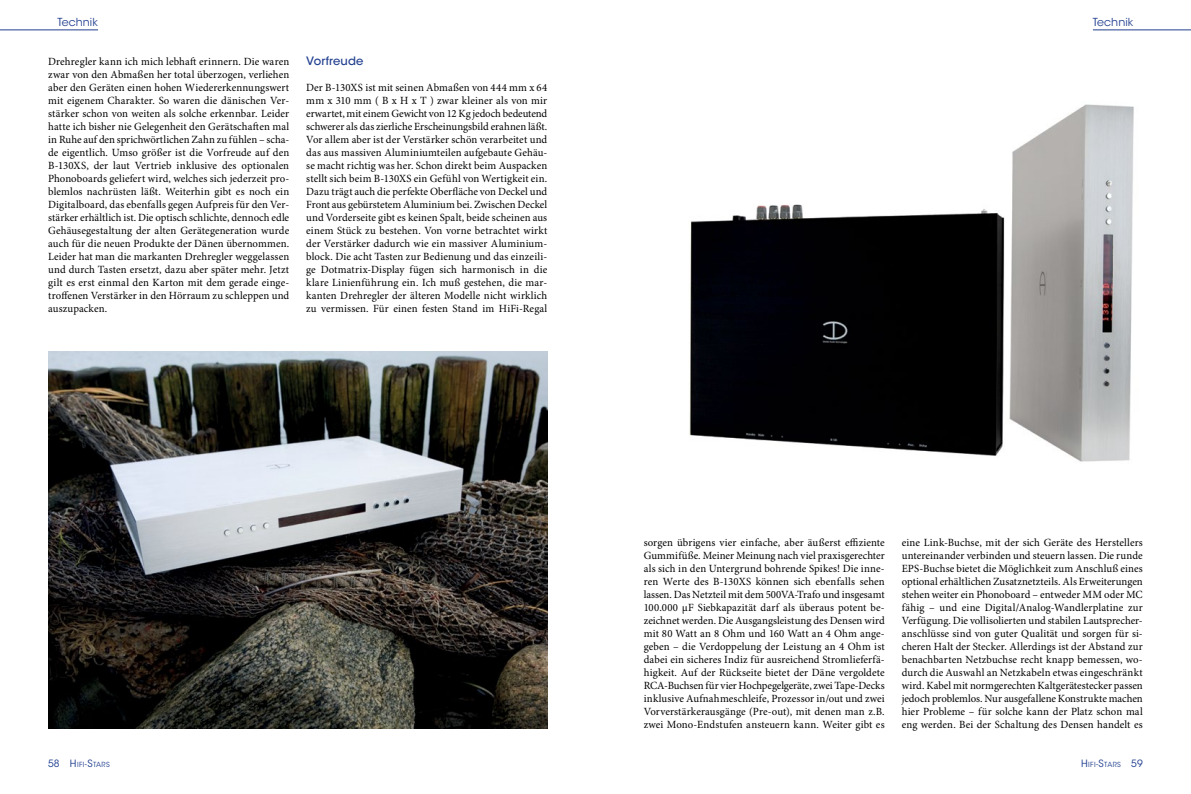
<style>
.page{position:relative;width:1191px;height:794px;background:#fff}
.page>*{position:absolute;margin:0;border:0;box-sizing:border-box;transform-origin:0 0}
.t1{font:500 11.5px "ITC Avant Garde Std";letter-spacing:.01em;color:#224090}
.t2{font:11px/13px "Minion Pro";letter-spacing:.01em;color:#000;text-align:justify}
.t3{font:11px "ITC Avant Garde Std";letter-spacing:.01em;color:#224090}
.t4{font:10px "ITC Avant Garde Std";color:#224090}
.t5{font:7px "ITC Avant Garde Std";letter-spacing:.055em;color:#224090}
.s1{font-size:10px}
.s2{font-size:8px}
</style>
<div class="page">
<hr style="left:0;top:29px;width:98px;height:1px;background:#224090">
<hr style="left:1093px;top:29px;width:98px;height:1px;background:#224090">
<img style="left:689px;top:104px;width:445px;height:358px">
<img style="left:48px;top:351px;width:499px;height:377px">
<p class="t3" style="left:57px;top:15px;width:42px">Technik</p>
<p class="t3" style="left:1093px;top:15px;width:42px">Technik</p>
<p class="t2" style="left:48px;top:55px;width:242px">Drehregler kann ich mich lebhaft erinnern. Die waren zwar von den Abmaßen her total überzogen, verliehen aber den Geräten einen hohen Wiedererkennungswert mit eigenem Charakter. So waren die dänischen Ver&shy;stärker schon von weiten als solche erkennbar. Leider hatte ich bisher nie Gelegenheit den Gerätschaften mal in Ruhe auf den sprichwörtlichen Zahn zu fühlen – scha&shy;de eigentlich. Umso größer ist die Vorfreude auf den B-130XS, der laut Vertrieb inklusive des optionalen Phonoboards geliefert wird, welches sich jederzeit pro&shy;blemlos nachrüsten läßt. Weiterhin gibt es noch ein Digitalboard, das ebenfalls gegen Aufpreis für den Ver&shy;stärker erhältlich ist. Die optisch schlichte, dennoch edle Gehäusegestaltung der alten Gerätegeneration wurde auch für die neuen Produkte der Dänen übernommen.<br>Leider hat man die markanten Drehregler weggelassen und durch Tasten ersetzt, dazu aber später mehr. Jetzt gilt es erst einmal den Karton mit dem gerade einge&shy;troffenen Verstärker in den Hörraum zu schleppen und auszupacken.</p>
<p class="t1" style="left:306px;top:54px;width:59px">Vorfreude</p>
<p class="t2" style="left:306px;top:81px;width:242px">Der B-130XS ist mit seinen Abmaßen von 444 mm x 64 mm x 310 mm ( B x H x T ) zwar kleiner als von mir erwartet, mit einem Gewicht von 12 Kg jedoch bedeutend schwerer als das zierliche Erscheinungsbild erahnen läßt.<br>Vor allem aber ist der Verstärker schön verarbeitet und das aus massiven Aluminiumteilen aufgebaute Gehäu&shy;se macht richtig was her. Schon direkt beim Auspacken stellt sich beim B-130XS ein Gefühl von Wertigkeit ein.<br>Dazu trägt auch die perfekte Oberfläche von Deckel und Front aus gebürstetem Aluminium bei. Zwischen Deckel und Vorderseite gibt es keinen Spalt, beide scheinen aus einem Stück zu bestehen. Von vorne betrachtet wirkt der Verstärker dadurch wie ein massiver Aluminium&shy;block. Die acht Tasten zur Bedienung und das einzeili&shy;ge Dotmatrix-Display fügen sich harmonisch in die klare Linienführung ein. Ich muß gestehen, die mar&shy;kanten Drehregler der älteren Modelle nicht wirklich zu vermissen. Für einen festen Stand im HiFi-Regal</p>
<p class="t2" style="left:643px;top:536px;width:242px">sorgen übrigens vier einfache, aber äußerst effiziente Gummifüße. Meiner Meinung nach viel praxisgerechter als sich in den Untergrund bohrende Spikes! Die inne&shy;ren Werte des B-130XS können sich ebenfalls sehen lassen. Das Netzteil mit dem 500VA-Trafo und insgesamt 100.000 µF Siebkapazität darf als überaus potent be&shy;zeichnet werden. Die Ausgangsleistung des Densen wird mit 80 Watt an 8 Ohm und 160 Watt an 4 Ohm ange&shy;geben – die Verdoppelung der Leistung an 4 Ohm ist dabei ein sicheres Indiz für ausreichend Stromlieferfä&shy;higkeit. Auf der Rückseite bietet der Däne vergoldete RCA-Buchsen für vier Hochpegelgeräte, zwei Tape-Decks inklusive Aufnahmeschleife, Prozessor in/out und zwei Vorverstärkerausgänge (Pre-out), mit denen man z.B. zwei Mono-Endstufen ansteuern kann. Weiter gibt es</p>
<p class="t2" style="left:901px;top:536px;width:242px">eine Link-Buchse, mit der sich Geräte des Herstellers untereinander verbinden und steuern lassen. Die runde EPS-Buchse bietet die Möglichkeit zum Anschluß eines optional erhältlichen Zusatznetzteils. Als Erweiterungen stehen weiter ein Phonoboard – entweder MM oder MC fähig – und eine Digital/Analog-Wandlerplatine zur Verfügung. Die vollisolierten und stabilen Lautsprecher&shy;anschlüsse sind von guter Qualität und sorgen für si&shy;cheren Halt der Stecker. Allerdings ist der Abstand zur benachbarten Netzbuchse recht knapp bemessen, wo&shy;durch die Auswahl an Netzkabeln etwas eingeschränkt wird. Kabel mit normgerechten Kaltgerätestecker passen jedoch problemlos. Nur ausgefallene Konstrukte machen hier Probleme – für solche kann der Platz schon mal eng werden. Bei der Schaltung des Densen handelt es</p>
<p class="t4" style="left:48px;top:757px;width:13px">58</p>
<p class="t4" style="left:1131px;top:757px;width:13px">59</p>
<p class="t5" style="left:70px;top:760px;width:41px"><span class="s1">H</span>IFI<span class="s2">-</span><span class="s1">S</span>TARS</p>
<p class="t5" style="left:1081px;top:760px;width:41px"><span class="s1">H</span>IFI<span class="s2">-</span><span class="s1">S</span>TARS</p>
</div>
